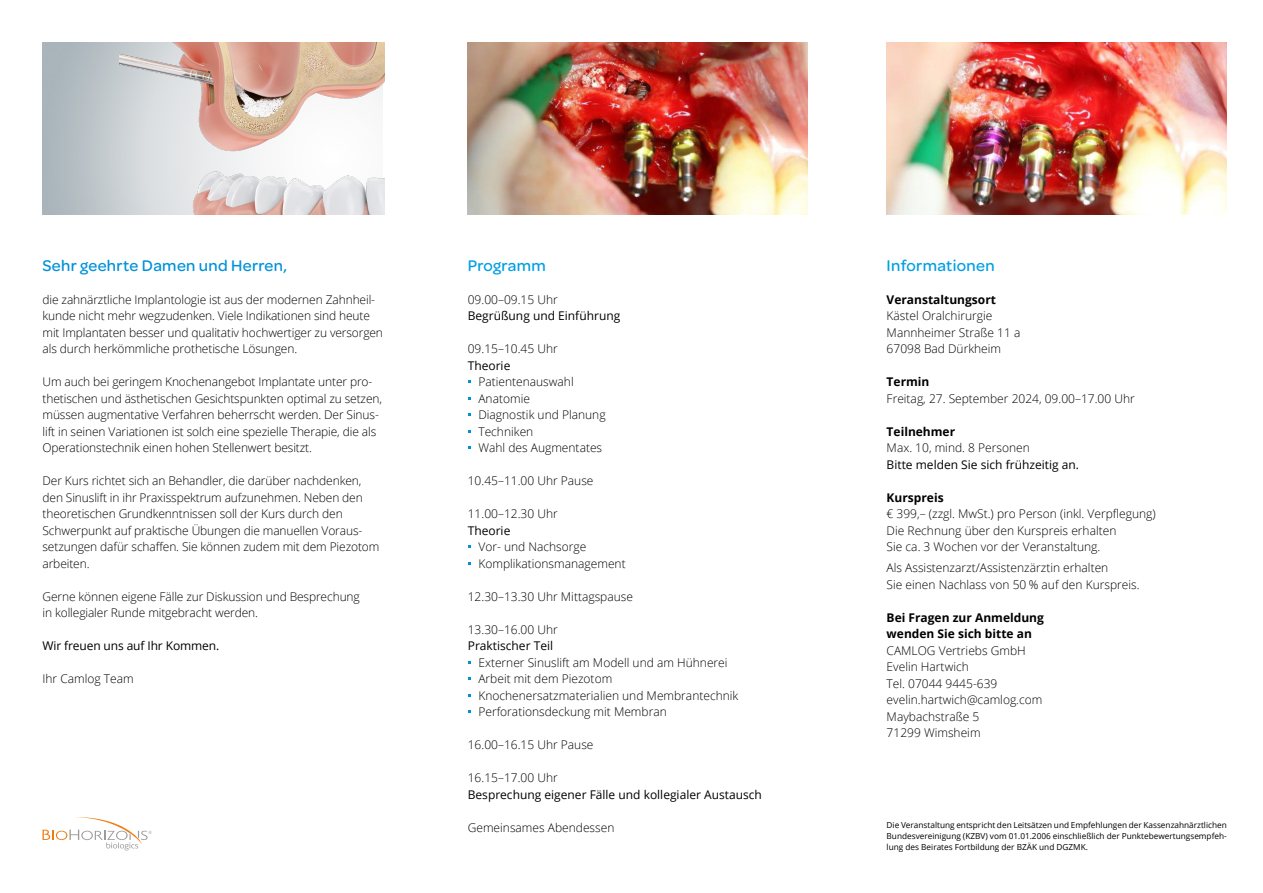
<style>
.page{position:relative;width:1263px;height:893px;background:#fff}
.page>*{position:absolute;margin:0;border:0;box-sizing:border-box;transform-origin:0 0}
.t1{font:500 16.5px "Omnes";letter-spacing:.02em;color:#0092d8}
.t2{font:500 16.5px "Omnes";letter-spacing:.02em;color:#009fe3}
.t3{font:300 12px/16.5px "Open Sans";letter-spacing:-.01em;color:#000}
.t4{font:12px "Open Sans";color:#000}
.t5{font:700 12px/16.5px "Open Sans";color:#000}
.t6{font:8.25px/11.2px "Open Sans";color:#000;text-align:justify}
</style>
<div class="page">
<img style="left:468px;top:43px;width:340px;height:172px">
<img style="left:887px;top:43px;width:340px;height:172px">
<svg style="left:43px;top:817px;width:109px;height:33px"></svg>
<img style="left:120px;top:43px;width:265px;height:172px">
<h1 class="t1" style="left:43px;top:254px;width:246px">Sehr geehrte Damen und Herren,</h1>
<p class="t3" style="left:43px;top:291px;width:342px">die zahnärztliche Implantologie ist aus der modernen Zahnheil-- kunde nicht mehr wegzudenken. Viele Indikationen sind heute mit Implantaten besser und qualitativ hochwertiger zu versorgen als durch herkömmliche prothetische Lösungen.</p>
<p class="t3" style="left:43px;top:373px;width:341px">Um auch bei geringem Knochenangebot Implantate unter pro&shy;thetischen und ästhetischen Gesichtspunkten optimal zu setzen, müssen augmentative Verfahren beherrscht werden. Der Sinus&shy;lift in seinen Variationen ist solch eine spezielle Therapie, die als Operationstechnik einen hohen Stellenwert besitzt.</p>
<p class="t3" style="left:43px;top:472px;width:338px">Der Kurs richtet sich an Behandler, die darüber nachdenken, den Sinuslift in ihr Praxisspektrum aufzunehmen. Neben den theoretischen Grundkenntnissen soll der Kurs durch den Schwerpunkt auf praktische Übungen die manuellen Voraus&shy;setzungen dafür schaffen. Sie können zudem mit dem Piezotom arbeiten.</p>
<p class="t3" style="left:43px;top:588px;width:319px">Gerne können eigene Fälle zur Diskussion und Besprechung in kollegialer Runde mitgebracht werden.</p>
<p class="t4" style="left:43px;top:638px;width:178px">Wir freuen uns auf Ihr Kommen.</p>
<p class="t3" style="left:43px;top:670px;width:93px">Ihr Camlog Team</p>
<h1 class="t2" style="left:468px;top:254px;width:80px">Programm</h1>
<p class="t3" style="left:468px;top:291px;width:92px">09.00–09.15 Uhr</p>
<p class="t4" style="left:468px;top:308px;width:154px">Begrüßung und Einführung</p>
<p class="t3" style="left:468px;top:340px;width:92px">09.15–10.45 Uhr</p>
<p class="t4" style="left:468px;top:357px;width:44px">Theorie</p>
<p class="t3" style="left:478px;top:373px;width:129px">Patientenauswahl<br>Anatomie<br>Diagnostik und Planung<br>Techniken<br>Wahl des Augmentates</p>
<p class="t3" style="left:468px;top:472px;width:127px">10.45–11.00 Uhr Pause</p>
<p class="t3" style="left:468px;top:505px;width:92px">11.00–12.30 Uhr</p>
<p class="t4" style="left:468px;top:522px;width:44px">Theorie</p>
<p class="t3" style="left:478px;top:538px;width:149px">Vor- und Nachsorge<br>Komplikationsmanagement</p>
<p class="t3" style="left:468px;top:588px;width:167px">12.30–13.30 Uhr Mittagspause</p>
<p class="t3" style="left:468px;top:621px;width:92px">13.30–16.00 Uhr</p>
<p class="t4" style="left:468px;top:638px;width:87px">Praktischer Teil</p>
<p class="t3" style="left:478px;top:654px;width:261px">Externer Sinuslift am Modell und am Hühnerei Arbeit mit dem Piezotom Knochenersatzmaterialien und Membrantechnik Perforationsdeckung mit Membran</p>
<p class="t3" style="left:468px;top:736px;width:127px">16.00–16.15 Uhr Pause</p>
<p class="t3" style="left:468px;top:769px;width:92px">16.15–17.00 Uhr</p>
<p class="t4" style="left:468px;top:786px;width:296px">Besprechung eigener Fälle und kollegialer Austausch</p>
<p class="t3" style="left:468px;top:819px;width:148px">Gemeinsames Abendessen</p>
<h1 class="t2" style="left:887px;top:254px;width:109px">Informationen</h1>
<p class="t5" style="left:887px;top:291px;width:111px">Veranstaltungsort</p>
<p class="t3" style="left:887px;top:307px;width:135px">Kästel Oralchirurgie<br>Mannheimer Straße 11 a<br>67098 Bad Dürkheim</p>
<p class="t5" style="left:887px;top:373px;width:44px">Termin</p>
<p class="t3" style="left:887px;top:390px;width:250px">Freitag, 27. September 2024, 09.00–17.00 Uhr</p>
<p class="t5" style="left:887px;top:423px;width:70px">Teilnehmer</p>
<p class="t3" style="left:887px;top:439px;width:145px">Max. 10, mind. 8 Personen</p>
<p class="t4" style="left:887px;top:456px;width:194px">Bitte melden Sie sich frühzeitig an.</p>
<p class="t5" style="left:887px;top:489px;width:59px">Kurspreis</p>
<p class="t3" style="left:887px;top:505px;width:271px">€ 399,– (zzgl. MwSt.) pro Person (inkl. Verpflegung)<br>Die Rechnung über den Kurspreis erhalten<br>Sie ca. 3 Wochen vor der Veranstaltung.</p>
<p class="t3" style="left:887px;top:559px;width:254px">Als Assistenzarzt/Assistenzärztin erhalten<br>Sie einen Nachlass von 50 % auf den Kurspreis.</p>
<p class="t5" style="left:887px;top:609px;width:159px">Bei Fragen zur Anmeldung wenden Sie sich bitte an</p>
<p class="t3" style="left:887px;top:642px;width:157px">CAMLOG Vertriebs GmbH<br>Evelin Hartwich<br>Tel. 07044 9445-639 evelin.hartwich@camlog.com<br>Maybachstraße 5<br>71299 Wimsheim</p>
<p class="t6" style="left:887px;top:819px;width:342px">Die Veranstaltung entspricht den Leitsätzen und Empfehlungen der Kassenzahnärztlichen Bundesvereinigung (KZBV) vom 01.01.2006 einschließlich der Punktebewertungsempfeh&shy;lung des Beirates Fortbildung der BZÄK und DGZMK.</p>
</div>
